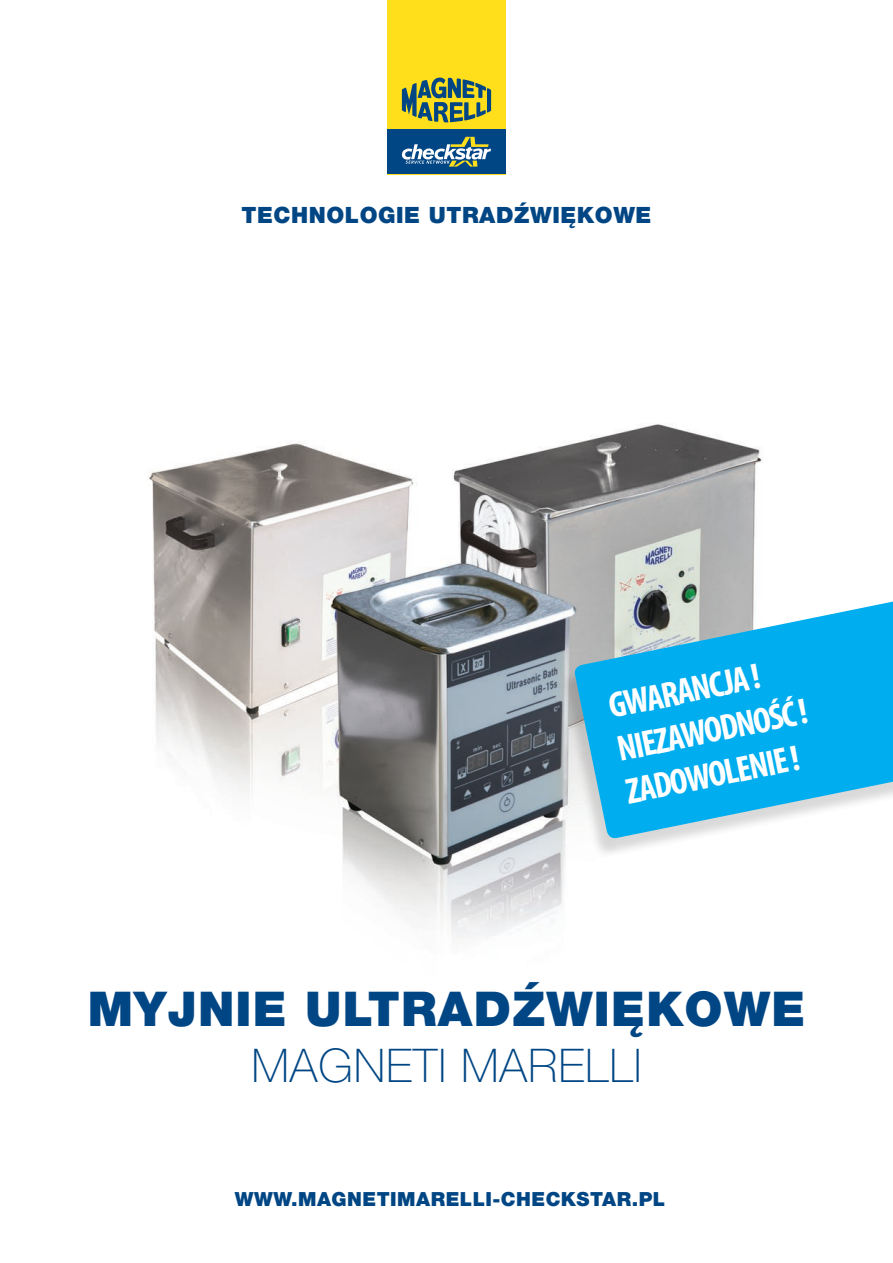
<style>
.page{position:relative;width:893px;height:1263px;background:#fff}
.page>*{position:absolute;margin:0;border:0;box-sizing:border-box;transform-origin:0 0}
.t1{font:900 48px "Helvetica Neue LT Pro";letter-spacing:.025em;color:#004684}
.t2{font:100 46.5px "Helvetica Neue LT Pro";letter-spacing:.02em;color:#004684}
.t3{font:700 condensed 36.45px "Myriad Pro";color:#fff}
.t4{font:900 22.5px "Helvetica Neue LT Pro";letter-spacing:.025em;color:#004684}
.t5{font:900 19.5px "Helvetica Neue LT Pro";letter-spacing:.025em;color:#004684}
</style>
<div class="page">
<img style="left:149px;top:424px;width:614px;height:514px">
<div style="left:560px;top:598px;width:333px;height:261px;background:#231f20;opacity:.17"></div>
<svg style="left:573px;top:592px;width:320px;height:248px;background:#43bae7"></svg>
<div style="left:387px;top:0;width:119px;height:174px;background:#ffdf1b"></div>
<div style="left:387px;top:129px;width:119px;height:45px;background:#004684"></div>
<svg style="left:402px;top:77px;width:89px;height:45px"></svg>
<svg style="left:402px;top:137px;width:89px;height:30px"></svg>
<p class="t4" style="left:242px;top:201px;width:411px">TECHNOLOGIE UTRADŹWIĘKOWE</p>
<p class="t3" style="left:605px;top:683px;width:155px;rotate:-11deg">GWARANCJA !</p>
<p class="t3" style="left:613px;top:726px;width:195px;rotate:-11deg">NIEZAWODNOŚĆ !</p>
<p class="t3" style="left:622px;top:769px;width:178px;rotate:-11deg">ZADOWOLENIE !</p>
<p class="t1" style="left:88px;top:980px;width:719px">MYJNIE ULTRADŹWIĘKOWE</p>
<p class="t2" style="left:251px;top:1038px;width:392px">MAGNETI MARELLI</p>
<p class="t5" style="left:235px;top:1187px;width:432px">WWW.MAGNETIMARELLI-CHECKSTAR.PL</p>
</div>
